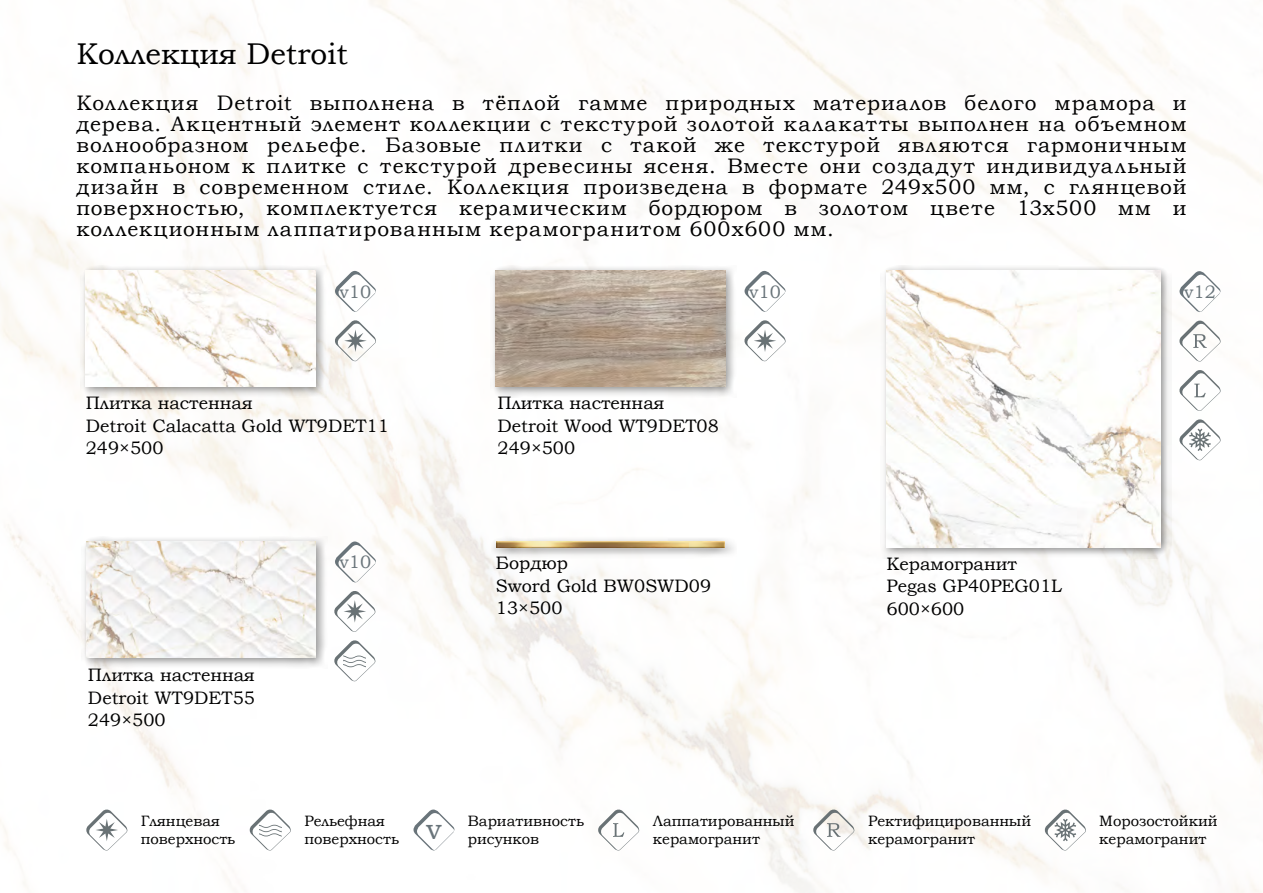
<style>
.page{position:relative;width:1263px;height:893px;background:#fff}
.page>*{position:absolute;margin:0;border:0;box-sizing:border-box;transform-origin:0 0}
.t1{font:30px "Bookman Old Style";color:#000}
.t2{font:30px "Bookman Old Style";color:#69747a}
.t3{font:21px/21px "Bookman Old Style";letter-spacing:.055em;color:#000;text-align:justify}
.t4{font:18px "Bookman Old Style";color:#000}
.t5{font:18px "Bookman Old Style";color:#69747a}
.t6{font:15px/18px "Bookman Old Style";color:#000}
</style>
<div class="page">
<img style="left:0;top:0;width:1263px;height:893px">
<div style="left:80px;top:265px;width:247px;height:133px;background:#000;opacity:.45"></div>
<img style="left:86px;top:271px;width:229px;height:115px">
<div style="left:490px;top:265px;width:247px;height:133px;background:#000;opacity:.45"></div>
<img style="left:496px;top:271px;width:229px;height:115px">
<svg style="left:742px;top:268px;width:45px;height:45px"></svg>
<svg style="left:332px;top:268px;width:46px;height:45px"></svg>
<div style="left:81px;top:536px;width:246px;height:132px;background:#000;opacity:.45"></div>
<img style="left:86px;top:541px;width:230px;height:116px">
<svg style="left:332px;top:539px;width:46px;height:45px"></svg>
<div style="left:491px;top:536px;width:245px;height:23px;background:#000;opacity:.45"></div>
<img style="left:497px;top:541px;width:228px;height:6px">
<div style="left:881px;top:265px;width:291px;height:293px;background:#000;opacity:.45"></div>
<img style="left:887px;top:271px;width:273px;height:276px">
<svg style="left:1177px;top:269px;width:45px;height:45px"></svg>
<svg style="left:411px;top:807px;width:45px;height:45px"></svg>
<svg style="left:86px;top:809px;width:41px;height:41px"></svg>
<svg style="left:334px;top:591px;width:41px;height:41px"></svg>
<svg style="left:335px;top:320px;width:41px;height:41px"></svg>
<svg style="left:744px;top:320px;width:41px;height:41px"></svg>
<svg style="left:813px;top:809px;width:41px;height:41px"></svg>
<svg style="left:598px;top:809px;width:41px;height:41px"></svg>
<svg style="left:250px;top:809px;width:41px;height:41px"></svg>
<svg style="left:334px;top:640px;width:41px;height:41px"></svg>
<svg style="left:1179px;top:370px;width:41px;height:41px"></svg>
<svg style="left:1179px;top:321px;width:41px;height:40px"></svg>
<svg style="left:1045px;top:809px;width:41px;height:41px"></svg>
<svg style="left:1179px;top:419px;width:41px;height:41px"></svg>
<p class="t1" style="left:77px;top:34px;width:273px">Коллекция Detroit</p>
<p class="t3" style="left:77px;top:93px;width:1111px">Коллекция Detroit выполнена в тёплой гамме природных материалов белого мрамора и дерева. Акцентный элемент коллекции с текстурой золотой калакатты выполнен на объемном волнообразном рельефе. Базовые плитки с такой же текстурой являются гармоничным компаньоном к плитке с текстурой древесины ясеня. Вместе они создадут индивидуальный дизайн в современном стиле. Коллекция произведена в формате 249х500 мм, с глянцевой поверхностью, комплектуется керамическим бордюром в золотом цвете 13х500 мм и коллекционным лаппатированным керамогранитом 600х600 мм.</p>
<p class="t5" style="left:340px;top:280px;width:33px">v10</p>
<p class="t5" style="left:749px;top:280px;width:33px">v10</p>
<p class="t4" style="left:86px;top:391px;width:168px">Плитка настенная</p>
<p class="t4" style="left:86px;top:414px;width:305px">Detroit Calacatta Gold WT9DET11</p>
<p class="t4" style="left:86px;top:436px;width:79px">249×500</p>
<p class="t4" style="left:497px;top:391px;width:168px">Плитка настенная</p>
<p class="t4" style="left:497px;top:414px;width:223px">Detroit Wood WT9DET08</p>
<p class="t4" style="left:497px;top:436px;width:79px">249×500</p>
<p class="t4" style="left:88px;top:664px;width:168px">Плитка настенная</p>
<p class="t4" style="left:88px;top:686px;width:169px">Detroit WT9DET55</p>
<p class="t4" style="left:88px;top:708px;width:79px">249×500</p>
<p class="t5" style="left:340px;top:551px;width:33px">v10</p>
<p class="t4" style="left:496px;top:551px;width:73px">Бордюр</p>
<p class="t4" style="left:496px;top:574px;width:217px">Sword Gold BW0SWD09</p>
<p class="t4" style="left:496px;top:596px;width:68px">13×500</p>
<p class="t4" style="left:887px;top:552px;width:132px">Керамогранит</p>
<p class="t4" style="left:887px;top:574px;width:177px">Pegas GP40PEG01L</p>
<p class="t4" style="left:887px;top:597px;width:79px">600×600</p>
<p class="t5" style="left:1184px;top:280px;width:33px">v12</p>
<p class="t6" style="left:141px;top:812px;width:81px">Глянцевая</p>
<p class="t6" style="left:141px;top:830px;width:96px">поверхность</p>
<p class="t6" style="left:868px;top:812px;width:165px">Ректифицированный</p>
<p class="t6" style="left:868px;top:830px;width:109px">керамогранит</p>
<p class="t6" style="left:304px;top:812px;width:96px">Рельефная поверхность</p>
<p class="t6" style="left:1099px;top:812px;width:120px">Морозостойкий керамогранит</p>
<p class="t2" style="left:426px;top:809px;width:17px">v</p>
<p class="t6" style="left:468px;top:812px;width:118px">Вариативность рисунков</p>
<p class="t6" style="left:653px;top:812px;width:143px">Лаппатированный керамогранит</p>
</div>
